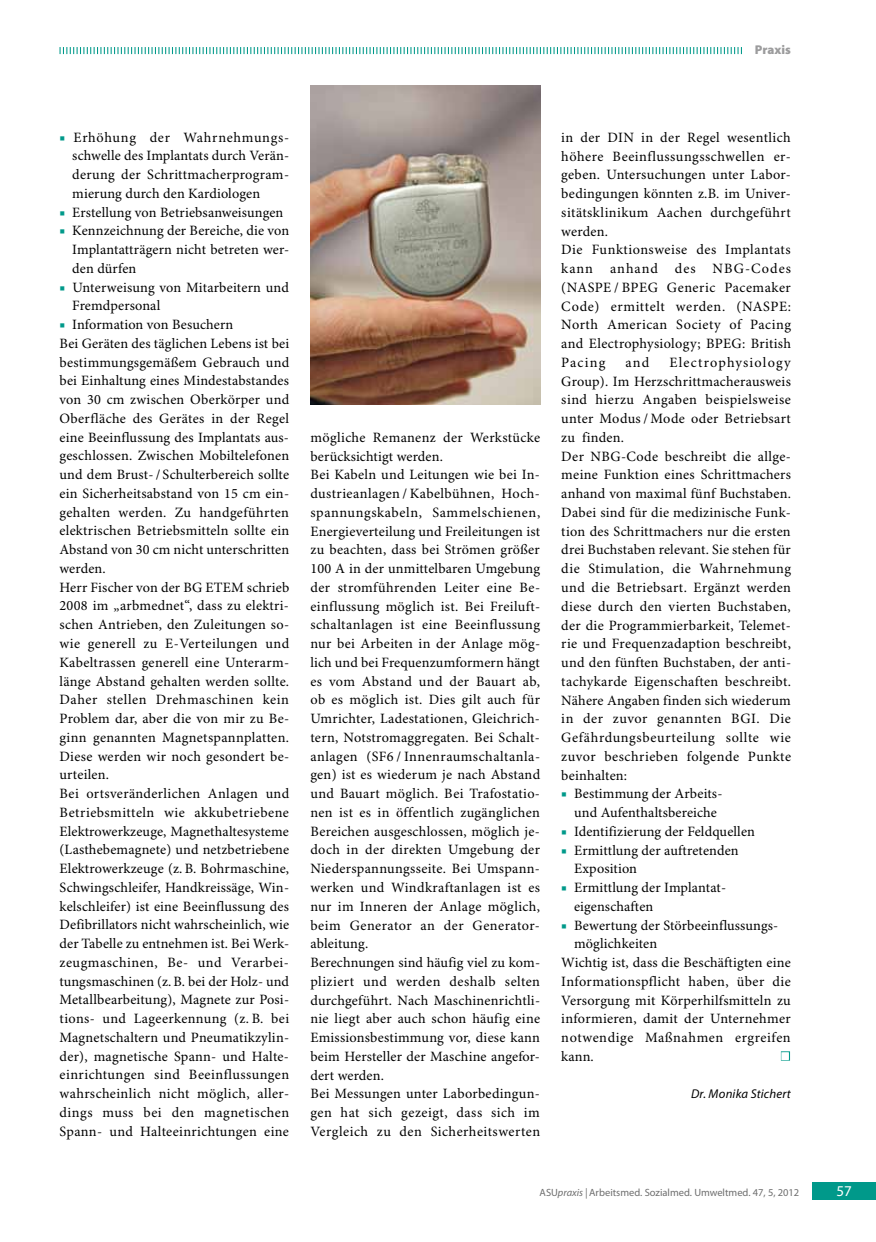
<style>
.page{position:relative;width:876px;height:1242px;background:#fff}
.page>*{position:absolute;margin:0;border:0;box-sizing:border-box;transform-origin:0 0}
.t1{font:27px "Minion Pro";color:#fff}
.t2{font:15px "Myriad Pro";color:#fff}
.t3{font:14.25px/18.8px "Minion Pro";letter-spacing:.02em;color:#000}
.t4{font:14.25px "Minion Pro";letter-spacing:.04em;color:#000}
.t5{font:italic 12.75px "Myriad Pro";letter-spacing:.015em;color:#000}
.t6{font:900 12.75px "Myriad Pro";color:#9c9c9d}
.t7{font:10.5px "Myriad Pro";color:#6e6e6e}
.s1{color:#00998a}
.s2{font-style:italic}
</style>
<div class="page">
<div style="left:812px;top:1182px;width:64px;height:17px;background:#00998a"></div>
<div style="left:781px;top:1051px;width:9px;height:9px;border:2px solid #00998a"></div>
<img style="left:310px;top:85px;width:230px;height:319px">
<svg style="left:60px;top:47px;width:682px;height:7px"></svg>
<p class="t6" style="left:755px;top:43px;width:37px">Praxis</p>
<p class="t3" style="left:72px;top:128px;width:218px;text-align:justify;text-indent:-13px"><span class="s1">■</span> Erhöhung der Wahrnehmungs&shy;schwelle des Implantats durch Verän&shy;derung der Schrittmacherprogram&shy;mierung durch den Kardiologen</p>
<p class="t3" style="left:60px;top:203px;width:225px"><span class="s1">■</span> Erstellung von Betriebsanweisungen</p>
<p class="t3" style="left:72px;top:222px;width:218px;text-align:justify;text-indent:-13px"><span class="s1">■</span> Kennzeichnung der Bereiche, die von Implantatträgern nicht betreten wer&shy;den dürfen</p>
<p class="t3" style="left:72px;top:278px;width:218px;text-indent:-13px"><span class="s1">■</span> Unterweisung von Mitarbeitern und<br>Fremdpersonal</p>
<p class="t3" style="left:60px;top:316px;width:231px"><span class="s1">■</span> Information von Besuchern<br>Bei Geräten des täglichen Lebens ist bei bestimmungsgemäßem Gebrauch und bei Einhaltung eines Mindestabstandes von 30 cm zwischen Oberkörper und Oberfläche des Gerätes in der Regel eine Beeinflussung des Implantats aus&shy;geschlossen. Zwischen Mobiltelefonen und dem Brust-/ Schulterbereich sollte ein Sicherheitsabstand von 15 cm ein&shy;gehalten werden. Zu handgeführten elektrischen Betriebsmitteln sollte ein Abstand von 30 cm nicht unterschritten werden.<br>Herr Fischer von der BG ETEM schrieb 2008 im „arbmednet“, dass zu elektri&shy;schen Antrieben, den Zuleitungen so&shy;wie generell zu E-Verteilungen und Kabeltrassen generell eine Unterarm&shy;länge Abstand gehalten werden sollte.<br>Daher stellen Drehmaschinen kein Problem dar, aber die von mir zu Be&shy;ginn genannten Magnetspannplatten.<br>Diese werden wir noch gesondert be&shy;urteilen.<br>Bei ortsveränderlichen Anlagen und Betriebsmitteln wie akkubetriebene Elektrowerkzeuge, Magnethaltesysteme (Lasthebemagnete) und netzbetriebene Elektrowerkzeuge (z. B. Bohrmaschine, Schwingschleifer, Handkreissäge, Win&shy;kelschleifer) ist eine Beeinflussung des Defibrillators nicht wahrscheinlich, wie der Tabelle zu entnehmen ist. Bei Werk&shy;zeugmaschinen, Be- und Verarbei&shy;tungsmaschinen (z.B. bei der Holz- und Metallbearbeitung), Magnete zur Posi&shy;tions- und Lageerkennung (z. B. bei Magnetschaltern und Pneumatikzylin&shy;der), magnetische Spann- und Halte&shy;einrichtungen sind Beeinflussungen wahrscheinlich nicht möglich, aller&shy;dings muss bei den magnetischen Spann- und Halteeinrichtungen eine</p>
<p class="t3" style="left:310px;top:428px;width:231px">mögliche Remanenz der Werkstücke berücksichtigt werden.<br>Bei Kabeln und Leitungen wie bei In&shy;dustrieanlagen / Kabelbühnen, Hoch&shy;spannungskabeln, Sammelschienen, Energieverteilung und Freileitungen ist zu beachten, dass bei Strömen größer 100 A in der unmittelbaren Umgebung der stromführenden Leiter eine Be&shy;einflussung möglich ist. Bei Freiluft&shy;schaltanlagen ist eine Beeinflussung nur bei Arbeiten in der Anlage mög&shy;lich und bei Frequenzumformern hängt es vom Abstand und der Bauart ab, ob es möglich ist. Dies gilt auch für Umrichter, Ladestationen, Gleichrich&shy;tern, Notstromaggregaten. Bei Schalt&shy;anlagen (SF6 / Innenraumschaltanla&shy;gen) ist es wiederum je nach Abstand und Bauart möglich. Bei Trafostatio&shy;nen ist es in öffentlich zugänglichen Bereichen ausgeschlossen, möglich je&shy;doch in der direkten Umgebung der Niederspannungsseite. Bei Umspann&shy;werken und Windkraftanlagen ist es nur im Inneren der Anlage möglich, beim Generator an der Generator&shy;ableitung.<br>Berechnungen sind häufig viel zu kom&shy;pliziert und werden deshalb selten durchgeführt. Nach Maschinenrichtli&shy;nie liegt aber auch schon häufig eine Emissionsbestimmung vor, diese kann beim Hersteller der Maschine angefor&shy;dert werden.<br>Bei Messungen unter Laborbedingun&shy;gen hat sich gezeigt, dass sich im Vergleich zu den Sicherheitswerten</p>
<p class="t3" style="left:561px;top:128px;width:231px">in der DIN in der Regel wesentlich höhere Beeinflussungsschwellen er&shy;geben. Untersuchungen unter Labor&shy;bedingungen könnten z.B. im Univer&shy;sitätsklinikum Aachen durchgeführt werden.<br>Die Funktionsweise des Implantats kann anhand des NBG-Codes (NASPE / BPEG Generic Pacemaker<br>Code) ermittelt werden. (NASPE:<br>North American Society of Pacing and Electrophysiology; BPEG: British<br>Pacing</p>
<p class="t3" style="left:561px;top:353px;width:231px;text-indent:108px">Electrophysiology Group). Im Herzschrittmacherausweis sind hierzu Angaben beispielsweise unter Modus/ Mode oder Betriebsart zu finden.<br>Der NBG-Code beschreibt die allge&shy;meine Funktion eines Schrittmachers anhand von maximal fünf Buchstaben.<br>Dabei sind für die medizinische Funk&shy;tion des Schrittmachers nur die ersten drei Buchstaben relevant. Sie stehen für die Stimulation, die Wahrnehmung und die Betriebsart. Ergänzt werden diese durch den vierten Buchstaben, der die Programmierbarkeit, Telemet&shy;rie und Frequenzadaption beschreibt, und den fünften Buchstaben, der anti&shy;tachykarde Eigenschaften beschreibt.<br>Nähere Angaben finden sich wiederum in der zuvor genannten BGI. Die Gefährdungsbeurteilung sollte wie zuvor beschrieben folgende Punkte beinhalten:</p>
<p class="t3" style="left:561px;top:785px;width:163px;text-align:center"><span class="s1">■</span> Bestimmung der Arbeits&shy;und Aufenthaltsbereiche</p>
<p class="t3" style="left:561px;top:822px;width:195px"><span class="s1">■</span> Identifizierung der Feldquellen</p>
<p class="t3" style="left:574px;top:841px;width:166px;text-indent:-13px"><span class="s1">■</span> Ermittlung der auftretenden<br>Exposition</p>
<p class="t3" style="left:574px;top:879px;width:152px;text-indent:-13px"><span class="s1">■</span> Ermittlung der Implantat&shy;eigenschaften</p>
<p class="t3" style="left:561px;top:916px;width:218px"><span class="s1">■</span> Bewertung der Störbeeinflussungs-</p>
<p class="t3" style="left:574px;top:935px;width:85px">möglichkeiten</p>
<p class="t3" style="left:561px;top:954px;width:231px">Wichtig ist, dass die Beschäftigten eine</p>
<p class="t3" style="left:561px;top:972px;width:231px">Informationspflicht haben, über die</p>
<p class="t3" style="left:561px;top:991px;width:231px">Versorgung mit Körperhilfsmitteln zu</p>
<p class="t3" style="left:561px;top:1010px;width:231px">informieren, damit der Unternehmer</p>
<p class="t4" style="left:561px;top:1029px;width:231px">notwendige Maßnahmen ergreifen</p>
<p class="t3" style="left:561px;top:1047px;width:34px">kann.</p>
<h1 class="t1" style="left:780px;top:1038px;width:12px">■</h1>
<p class="t5" style="left:691px;top:1087px;width:101px">Dr. Monika Stichert</p>
<p class="t3" style="left:626px;top:353px;width:25px">and</p>
<p class="t7" style="left:540px;top:1186px;width:261px">ASU<span class="s2">praxis |</span> Arbeitsmed. Sozialmed. Umweltmed. 47, 5, 2012</p>
<p class="t2" style="left:836px;top:1182px;width:17px">57</p>
</div>
